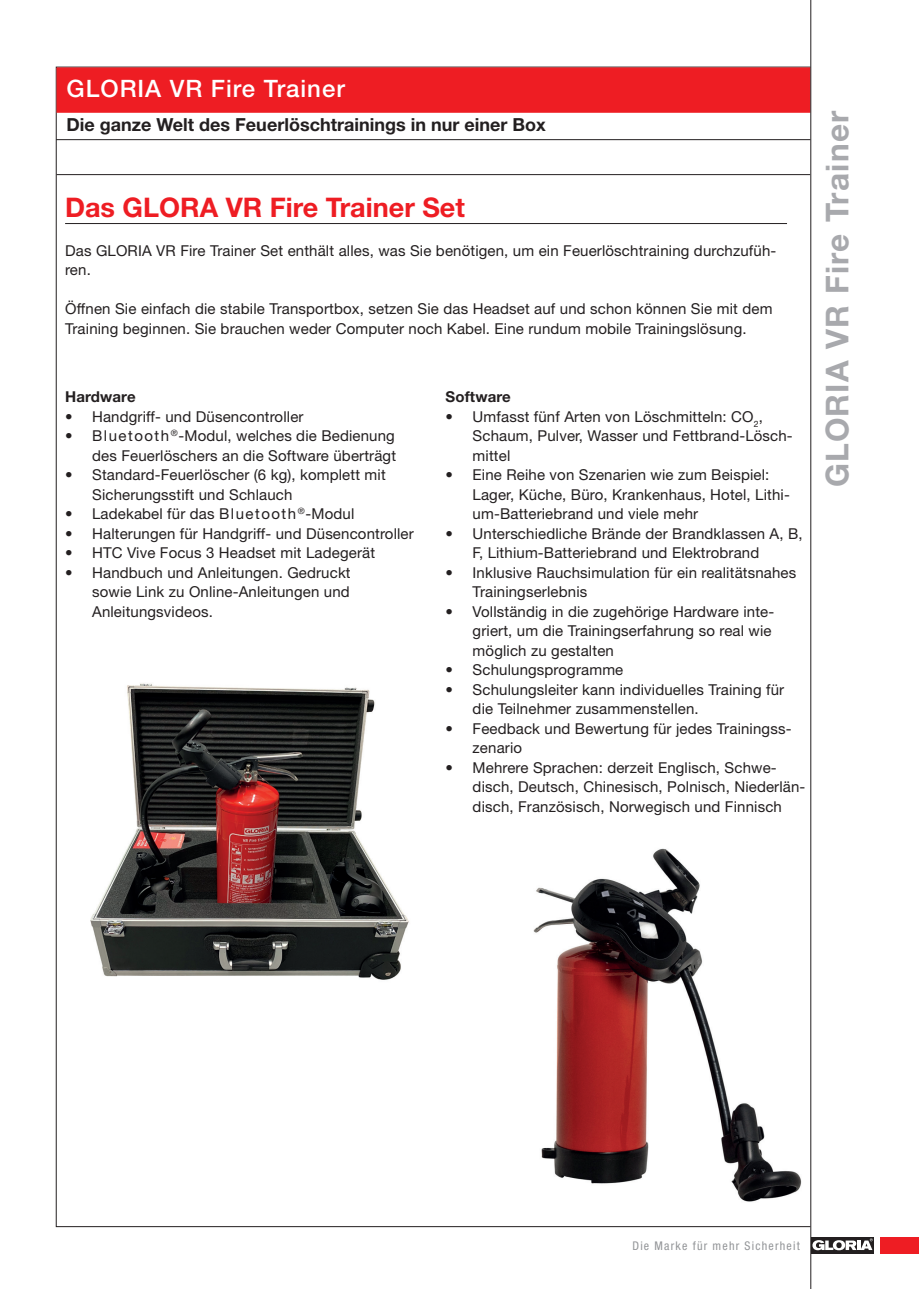
<style>
.page{position:relative;width:919px;height:1289px;background:#fff}
.page>*{position:absolute;margin:0;border:0;box-sizing:border-box;transform-origin:0 0}
.t1{font:700 31.5px "Helvetica Neue LT Pro";letter-spacing:.04em;color:#a8a9ad}
.t2{font:700 27px "Helvetica Neue LT Pro";color:#ee1d23}
.t3{font:500 24px "Helvetica Neue LT Pro";letter-spacing:.04em;color:#fff}
.t4{font:700 18px "Helvetica Neue LT Pro";color:#231f20}
.t5{font:15px/19.5px "Helvetica Neue LT Pro";letter-spacing:.01em;color:#231f20}
.t6{font:700 15px "Helvetica Neue LT Pro";letter-spacing:.01em;color:#231f20}
.t7{font:condensed 12px "Helvetica Neue LT Pro";letter-spacing:.1em;color:#939598}
</style>
<div class="page">
<hr style="left:65px;top:223px;width:722px;height:1px;background:#231f20">
<div style="left:56px;top:67px;width:754px;height:46px;background:#ee1d23;border:2px solid #ee1d23"></div>
<hr style="left:57px;top:174px;width:753px;height:1px;background:#231f20">
<hr style="left:56px;top:139px;width:754px;height:1px;background:#231f20">
<div style="left:880px;top:1237px;width:38px;height:16px;background:#ee1d23"></div>
<div style="left:811px;top:1237px;width:62px;height:16px;background:#231f20"></div>
<svg style="left:812px;top:1238px;width:60px;height:12px"></svg>
<hr style="left:810px;top:0;width:1px;height:1288px;background:#231f20">
<img style="left:533px;top:848px;width:269px;height:354px">
<img style="left:90px;top:683px;width:319px;height:297px">
<h3 class="t3" style="left:67px;top:74px;width:280px">GLORIA VR Fire Trainer</h3>
<p class="t4" style="left:67px;top:114px;width:480px">Die ganze Welt des Feuerlöschtrainings in nur einer Box</p>
<h2 class="t2" style="left:65px;top:190px;width:401px">Das GLORA VR Fire Trainer Set</h2>
<p class="t5" style="left:65px;top:240px;width:712px">Das GLORIA VR Fire Trainer Set enthält alles, was Sie benötigen, um ein Feuerlöschtraining durchzufüh&shy;ren.</p>
<p class="t5" style="left:65px;top:299px;width:708px">Öffnen Sie einfach die stabile Transportbox, setzen Sie das Headset auf und schon können Sie mit dem<br>Training beginnen. Sie brauchen weder Computer noch Kabel. Eine rundum mobile Trainingslösung.</p>
<p class="t6" style="left:65px;top:387px;width:72px">Hardware</p>
<p class="t5" style="left:65px;top:406px;width:240px">• Handgriff- und Düsencontroller</p>
<p class="t5" style="left:65px;top:425px;width:332px;text-align:right">• Bluetooth <sup>®</sup>-Modul, welches die Bedienung des Feuerlöschers an die Software überträgt</p>
<p class="t5" style="left:92px;top:464px;width:295px;text-indent:-27px">• Standard-Feuerlöscher (6 kg), komplett mit<br>Sicherungsstift und Schlauch</p>
<p class="t5" style="left:65px;top:503px;width:291px">• Ladekabel für das Bluetooth <sup>®</sup>-Modul</p>
<p class="t5" style="left:65px;top:523px;width:350px">• Halterungen für Handgriff- und Düsencontroller</p>
<p class="t5" style="left:65px;top:542px;width:311px">• HTC Vive Focus 3 Headset mit Ladegerät</p>
<p class="t5" style="left:92px;top:562px;width:260px;text-align:justify;text-indent:-27px">• Handbuch und Anleitungen. Gedruckt sowie Link zu Online-Anleitungen und Anleitungsvideos.</p>
<p class="t6" style="left:445px;top:387px;width:67px">Software</p>
<p class="t5" style="left:472px;top:406px;width:322px;text-indent:-27px">• Umfasst fünf Arten von Löschmitteln: CO<sub>2</sub>,<br>Schaum, Pulver, Wasser und Fettbrand-Lösch&shy;mittel</p>
<p class="t5" style="left:472px;top:464px;width:319px;text-indent:-27px">• Eine Reihe von Szenarien wie zum Beispiel:<br>Lager, Küche, Büro, Krankenhaus, Hotel, Lithi&shy;um-Batteriebrand und viele mehr</p>
<p class="t5" style="left:472px;top:523px;width:331px;text-indent:-27px">• Unterschiedliche Brände der Brandklassen A, B,<br>F, Lithium-Batteriebrand und Elektrobrand</p>
<p class="t5" style="left:472px;top:562px;width:325px;text-indent:-27px">• Inklusive Rauchsimulation für ein realitätsnahes<br>Trainingserlebnis</p>
<p class="t5" style="left:472px;top:601px;width:303px;text-indent:-27px">• Vollständig in die zugehörige Hardware inte&shy;griert, um die Trainingserfahrung so real wie möglich zu gestalten</p>
<p class="t5" style="left:445px;top:659px;width:179px">• Schulungsprogramme</p>
<p class="t5" style="left:472px;top:679px;width:313px;text-indent:-27px">• Schulungsleiter kann individuelles Training für die Teilnehmer zusammenstellen.</p>
<p class="t5" style="left:472px;top:718px;width:320px;text-indent:-27px">• Feedback und Bewertung für jedes Trainingss&shy;zenario</p>
<p class="t5" style="left:472px;top:757px;width:334px;text-indent:-27px">• Mehrere Sprachen: derzeit Englisch, Schwe&shy;disch, Deutsch, Chinesisch, Polnisch, Niederlän&shy;disch, Französisch, Norwegisch und Finnisch</p>
<h1 class="t1" style="left:817px;top:487px;width:378px;rotate:-90deg">GLORIA VR Fire Trainer</h1>
<p class="t7" style="left:632px;top:1238px;width:169px">Die Marke für mehr Sicherheit</p>
</div>
